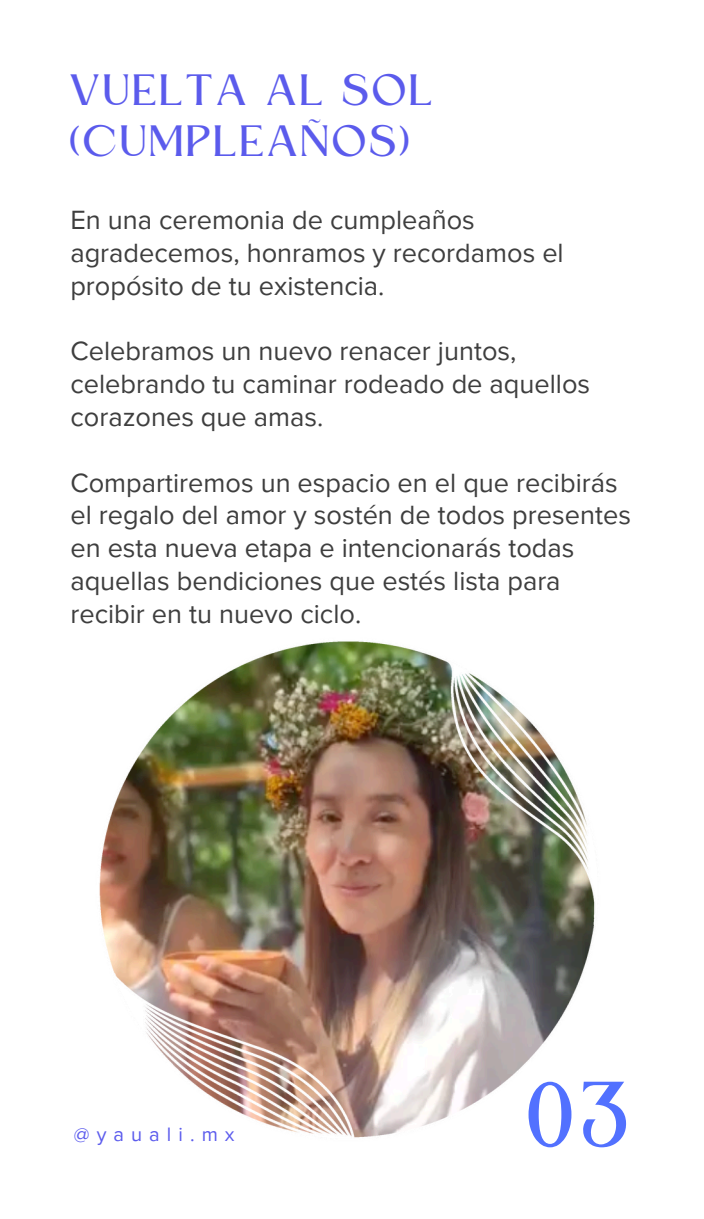
<style>
.page{position:relative;width:704px;height:1219px;background:#fff}
.page>*{position:absolute;margin:0;border:0;box-sizing:border-box;transform-origin:0 0}
.t1{font:87.5px "Kingred Serif";color:#5271ff}
.t2{font:40.88px/50.6px "Kingred Serif";letter-spacing:.05em;color:#5b5bec}
.t3{font:27.12px/32.8px "Proxima Nova";color:#3e3e3e}
.t4{font:20px "Proxima Nova";letter-spacing:.355em;color:#5c5ced}
</style>
<div class="page">
<img style="left:99px;top:641px;width:496px;height:497px">
<p class="t2" style="left:70px;top:70px;width:365px">VUELTA AL SOL (CUMPLEAÑOS)</p>
<h2 class="t3" style="left:70px;top:204px;width:494px">En una ceremonia de cumpleaños agradecemos, honramos y recordamos el propósito de tu existencia.</h2>
<h2 class="t3" style="left:70px;top:335px;width:521px">Celebramos un nuevo renacer juntos, celebrando tu caminar rodeado de aquellos corazones que amas.</h2>
<h2 class="t3" style="left:70px;top:467px;width:561px">Compartiremos un espacio en el que recibirás el regalo del amor y sostén de todos presentes en esta nueva etapa e intencionarás todas aquellas bendiciones que estés lista para recibir en tu nuevo ciclo.</h2>
<p class="t4" style="left:74px;top:1123px;width:162px">@yauali.mx</p>
<p class="t1" style="left:528px;top:1081px;width:106px">03</p>
</div>
